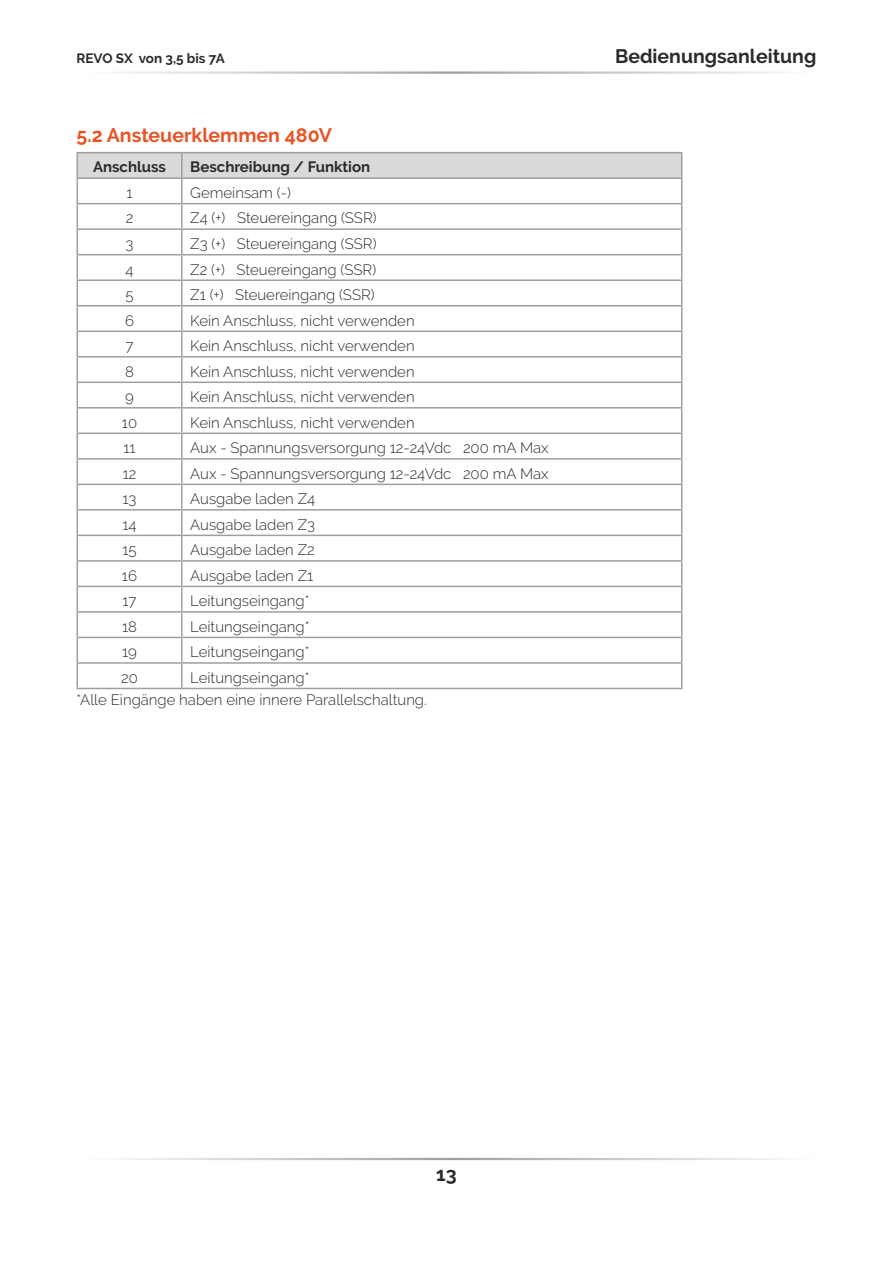
<style>
.page{position:relative;width:893px;height:1263px;background:#fff}
.page>*{position:absolute;margin:0;border:0;box-sizing:border-box;transform-origin:0 0}
.t1{font:700 19.5px "Raleway";color:#e95323}
.t2{font:700 19.5px "Raleway";color:#2b2b2a}
.t3{font:300 15px/22.6px "Raleway";color:#2b2b2a;text-align:center}
.t4{font:700 15px "Raleway";color:#2b2b2a}
.t5{font:700 13.5px "Raleway";color:#2b2b2a}
</style>
<div class="page">
<hr style="left:77px;top:152px;width:105px;height:1px;background:#9f9f9f">
<hr style="left:182px;top:152px;width:500px;height:1px;background:#9f9f9f">
<svg style="left:77px;top:153px;width:605px;height:535px"></svg>
<hr style="left:77px;top:688px;width:105px;height:1px;background:#9f9f9f">
<hr style="left:182px;top:688px;width:500px;height:1px;background:#9f9f9f">
<p class="t5" style="left:77px;top:51px;width:150px">REVO SX von 3,5 bis 7A</p>
<h1 class="t2" style="left:615px;top:45px;width:203px">Bedienungsanleitung</h1>
<h1 class="t1" style="left:77px;top:124px;width:257px">5.2 Ansteuerklemmen 480V</h1>
<p class="t4" style="left:93px;top:159px;width:75px">Anschluss</p>
<p class="t4" style="left:190px;top:159px;width:181px">Beschreibung / Funktion</p>
<p class="t3" style="left:126px;top:181px;width:8px">1</p>
<p class="t3" style="left:190px;top:181px;width:102px">Gemeinsam (-)</p>
<p class="t3" style="left:126px;top:207px;width:9px">2</p>
<p class="t3" style="left:190px;top:207px;width:188px">Z4 (+) Steuereingang (SSR)</p>
<p class="t3" style="left:126px;top:232px;width:9px">3</p>
<p class="t3" style="left:190px;top:232px;width:188px">Z3 (+) Steuereingang (SSR)</p>
<p class="t3" style="left:126px;top:258px;width:10px">4</p>
<p class="t3" style="left:190px;top:258px;width:187px">Z2 (+) Steuereingang (SSR)</p>
<p class="t3" style="left:125px;top:283px;width:10px">5</p>
<p class="t3" style="left:190px;top:283px;width:186px">Z1 (+) Steuereingang (SSR)</p>
<p class="t3" style="left:125px;top:309px;width:10px">6</p>
<p class="t3" style="left:190px;top:309px;width:226px">Kein Anschluss, nicht verwenden</p>
<p class="t3" style="left:126px;top:334px;width:10px">7</p>
<p class="t3" style="left:190px;top:334px;width:226px">Kein Anschluss, nicht verwenden</p>
<p class="t3" style="left:125px;top:360px;width:10px">8</p>
<p class="t3" style="left:190px;top:360px;width:226px">Kein Anschluss, nicht verwenden</p>
<p class="t3" style="left:125px;top:385px;width:10px">9</p>
<p class="t3" style="left:190px;top:385px;width:226px">Kein Anschluss, nicht verwenden</p>
<p class="t3" style="left:122px;top:411px;width:17px">10</p>
<p class="t3" style="left:190px;top:411px;width:226px">Kein Anschluss, nicht verwenden</p>
<p class="t3" style="left:123px;top:436px;width:14px">11</p>
<p class="t3" style="left:190px;top:436px;width:360px">Aux - Spannungsversorgung 12-24Vdc 200 mA Max</p>
<p class="t3" style="left:123px;top:462px;width:15px">12</p>
<p class="t3" style="left:190px;top:462px;width:360px">Aux - Spannungsversorgung 12-24Vdc 200 mA Max</p>
<p class="t3" style="left:123px;top:487px;width:16px">13</p>
<p class="t3" style="left:190px;top:487px;width:126px">Ausgabe laden Z4</p>
<p class="t3" style="left:122px;top:513px;width:16px">14</p>
<p class="t3" style="left:190px;top:513px;width:126px">Ausgabe laden Z3</p>
<p class="t3" style="left:122px;top:538px;width:16px">15</p>
<p class="t3" style="left:190px;top:538px;width:126px">Ausgabe laden Z2</p>
<p class="t3" style="left:122px;top:564px;width:17px">16</p>
<p class="t3" style="left:190px;top:564px;width:124px">Ausgabe laden Z1</p>
<p class="t3" style="left:123px;top:589px;width:15px">17</p>
<p class="t3" style="left:190px;top:589px;width:121px">Leitungseingang*</p>
<p class="t3" style="left:122px;top:615px;width:16px">18</p>
<p class="t3" style="left:190px;top:615px;width:121px">Leitungseingang*</p>
<p class="t3" style="left:122px;top:640px;width:16px">19</p>
<p class="t3" style="left:190px;top:640px;width:121px">Leitungseingang*</p>
<p class="t3" style="left:121px;top:666px;width:18px">20</p>
<p class="t3" style="left:77px;top:666px;width:352px">Leitungseingang*<br>*Alle Eingänge haben eine innere Parallelschaltung.</p>
<h1 class="t2" style="left:436px;top:1163px;width:22px">13</h1>
</div>
